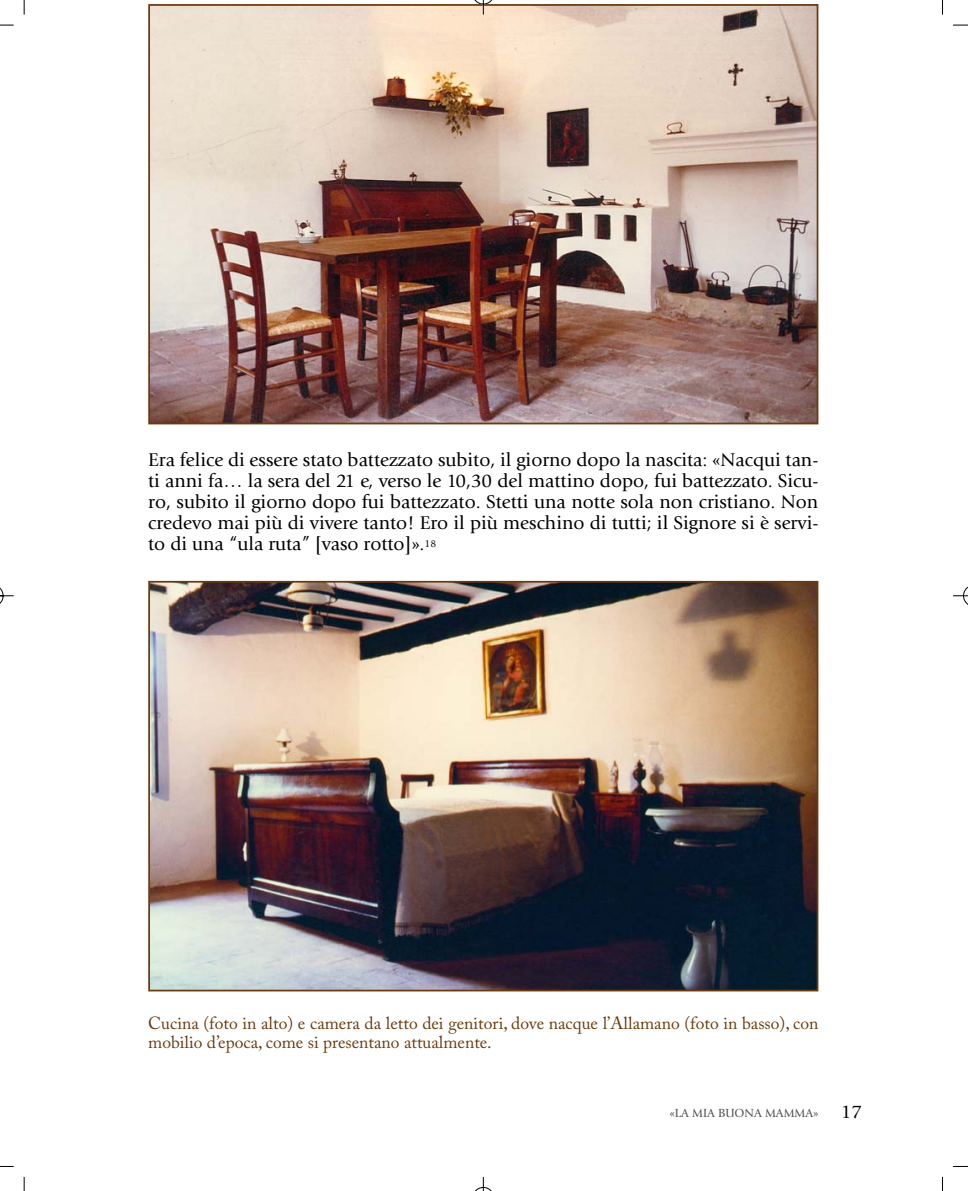
<style>
.page{position:relative;width:968px;height:1191px;background:#fff}
.page>*{position:absolute;margin:0;border:0;box-sizing:border-box;transform-origin:0 0}
.t1{font:19.25px/21px "Giovanni";color:#000;text-align:justify}
.t2{font:17.5px/19.2px "Adobe Caslon Pro";color:#6b3a0d}
.t3{font:12.25px "Giovanni";color:#4d4d4d}
</style>
<div class="page">
<img style="left:0;top:0;width:967px;height:1191px">
<p class="t1" style="left:148px;top:451px;width:671px">Era felice di essere stato battezzato subito, il giorno dopo la nascita: «Nacqui tan&shy;ti anni fa… la sera del 21 e, verso le 10,30 del mattino dopo, fui battezzato. Sicu&shy;ro, subito il giorno dopo fui battezzato. Stetti una notte sola non cristiano. Non credevo mai più di vivere tanto! Ero il più meschino di tutti; il Signore si è servi&shy;to di una “ula ruta” [vaso rotto]».<sup>18</sup></p>
<p class="t2" style="left:148px;top:1016px;width:671px">Cucina (foto in alto) e camera da letto dei genitori, dove nacque l’Allamano (foto in basso), con mobilio d’epoca, come si presentano attualmente.</p>
<p class="t3" style="left:669px;top:1108px;width:150px">«LA MIA BUONA MAMMA»</p>
<p class="t1" style="left:840px;top:1102px;width:23px">17</p>
</div>
